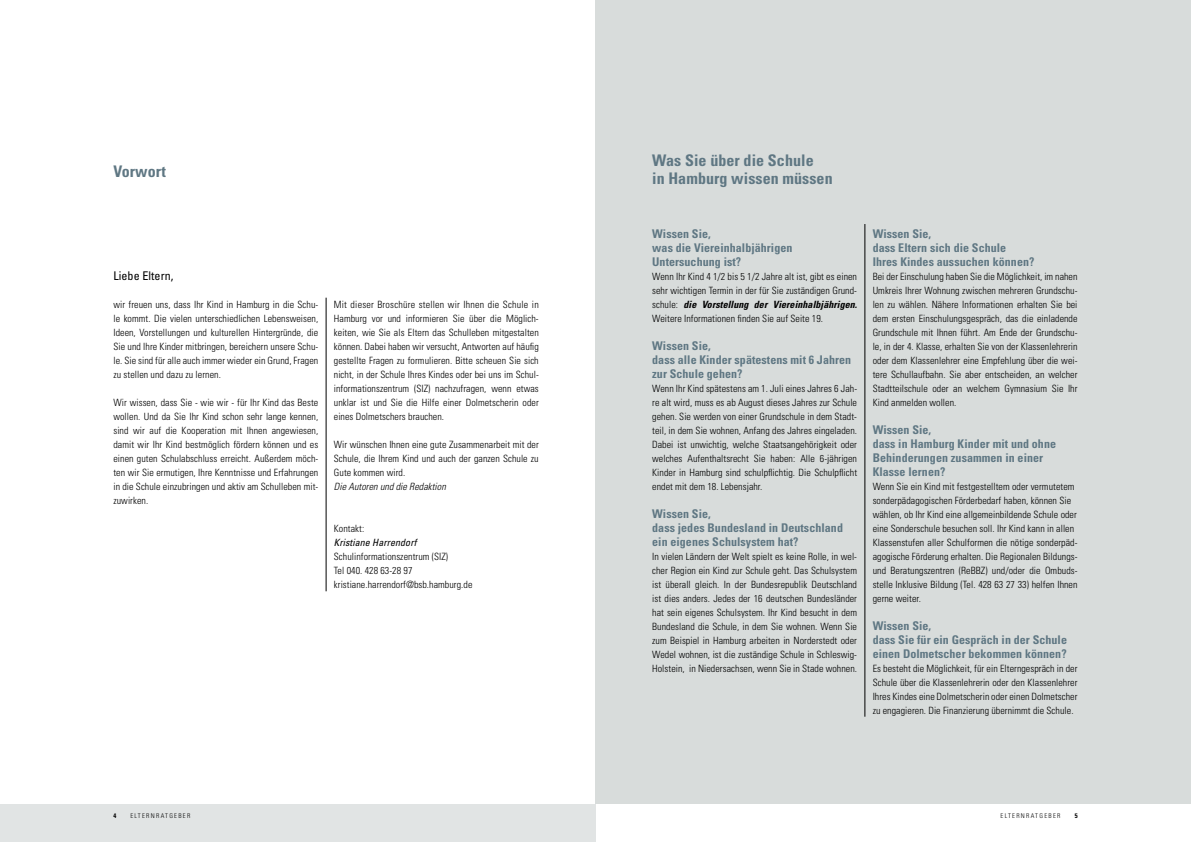
<style>
.page{position:relative;width:1191px;height:842px;background:#fff}
.page>*{position:absolute;margin:0;border:0;box-sizing:border-box;transform-origin:0 0}
.t1{font:700 condensed 16px/18px "Univers LT Std";letter-spacing:.005em;color:#5f7783}
.t2{font:700 condensed 12px/14px "Univers LT Std";letter-spacing:.005em;color:#5f7783}
.t3{font:condensed 12px "Univers LT Std";letter-spacing:.005em;color:#000}
.t4{font:300 condensed 10px/14px "Univers LT Std";letter-spacing:.005em;color:#000;text-align:justify}
.t5{font:italic 300 condensed 10px "Univers LT Std";letter-spacing:.005em;color:#000}
.t6{font:italic condensed 10px "Univers LT Std";letter-spacing:.005em;color:#000}
.t7{font:300 condensed 6.5px "Univers LT Std";letter-spacing:.2em;color:#000}
.t8{font:700 condensed 6.5px "Univers LT Std";color:#000}
.s1{font-weight:700;font-style:italic}
</style>
<div class="page">
<div style="left:0;top:804px;width:595px;height:38px;background:#e1e4e4"></div>
<div style="left:595px;top:0;width:596px;height:804px;background:#d8dcdb"></div>
<hr style="left:326px;top:298px;width:1px;height:293px;background:#000">
<hr style="left:864px;top:224px;width:1px;height:493px;background:#000">
<h1 class="t1" style="left:113px;top:163px;width:54px">Vorwort</h1>
<p class="t3" style="left:113px;top:268px;width:62px">Liebe Eltern,</p>
<p class="t4" style="left:113px;top:297px;width:206px">wir freuen uns, dass Ihr Kind in Hamburg in die Schu&shy;le kommt. Die vielen unterschiedlichen Lebensweisen, Ideen, Vorstellungen und kulturellen Hintergründe, die Sie und Ihre Kinder mitbringen, bereichern unsere Schu&shy;le. Sie sind für alle auch immer wieder ein Grund, Fragen zu stellen und dazu zu lernen.</p>
<p class="t4" style="left:113px;top:395px;width:206px">Wir wissen, dass Sie - wie wir - für Ihr Kind das Beste wollen. Und da Sie Ihr Kind schon sehr lange kennen, sind wir auf die Kooperation mit Ihnen angewiesen, damit wir Ihr Kind bestmöglich fördern können und es einen guten Schulabschluss erreicht. Außerdem möch&shy;ten wir Sie ermutigen, Ihre Kenntnisse und Erfahrungen in die Schule einzubringen und aktiv am Schulleben mit&shy;zuwirken.</p>
<p class="t4" style="left:334px;top:297px;width:206px">Mit dieser Broschüre stellen wir Ihnen die Schule in Hamburg vor und informieren Sie über die Möglich&shy;keiten, wie Sie als Eltern das Schulleben mitgestalten können. Dabei haben wir versucht, Antworten auf häufig gestellte Fragen zu formulieren. Bitte scheuen Sie sich nicht, in der Schule Ihres Kindes oder bei uns im Schul&shy;informationszentrum (SIZ) nachzufragen, wenn etwas unklar ist und Sie die Hilfe einer Dolmetscherin oder eines Dolmetschers brauchen.</p>
<p class="t4" style="left:334px;top:437px;width:206px">Wir wünschen Ihnen eine gute Zusammenarbeit mit der Schule, die Ihrem Kind und auch der ganzen Schule zu Gute kommen wird.</p>
<p class="t5" style="left:334px;top:480px;width:113px">Die Autoren und die Redaktion</p>
<p class="t4" style="left:334px;top:521px;width:32px">Kontakt:</p>
<p class="t6" style="left:334px;top:536px;width:84px">Kristiane Harrendorf</p>
<p class="t4" style="left:334px;top:549px;width:140px;text-align:left">Schulinformationszentrum (SIZ)<br>Tel 040. 428 63-28 97 kristiane.harrendorf@bsb.hamburg.de</p>
<h1 class="t1" style="left:652px;top:151px;width:182px">Was Sie über die Schule<br>in Hamburg wissen müssen</h1>
<p class="t2" style="left:652px;top:227px;width:142px">Wissen Sie,<br>was die Viereinhalbjährigen<br>Untersuchung ist?</p>
<p class="t4" style="left:652px;top:269px;width:206px">Wenn Ihr Kind 4 1/2 bis 5 1/2 Jahre alt ist, gibt es einen sehr wichtigen Termin in der für Sie zuständigen Grund&shy;schule: <span class="s1">die Vorstellung der Viereinhalbjährigen.<br></span>Weitere Informationen finden Sie auf Seite 19.</p>
<p class="t2" style="left:652px;top:339px;width:200px">Wissen Sie,<br>dass alle Kinder spätestens mit 6 Jahren zur Schule gehen?</p>
<p class="t4" style="left:652px;top:381px;width:206px">Wenn Ihr Kind spätestens am 1. Juli eines Jahres 6 Jah&shy;re alt wird, muss es ab August dieses Jahres zur Schule gehen. Sie werden von einer Grundschule in dem Stadt&shy;teil, in dem Sie wohnen, Anfang des Jahres eingeladen.<br>Dabei ist unwichtig, welche Staatsangehörigkeit oder welches Aufenthaltsrecht Sie haben: Alle 6-jährigen Kinder in Hamburg sind schulpflichtig. Die Schulpflicht endet mit dem 18. Lebensjahr.</p>
<p class="t2" style="left:652px;top:507px;width:192px">Wissen Sie,<br>dass jedes Bundesland in Deutschland ein eigenes Schulsystem hat?</p>
<p class="t4" style="left:652px;top:549px;width:206px">In vielen Ländern der Welt spielt es keine Rolle, in wel&shy;cher Region ein Kind zur Schule geht. Das Schulsystem ist überall gleich. In der Bundesrepublik Deutschland ist dies anders. Jedes der 16 deutschen Bundesländer hat sein eigenes Schulsystem. Ihr Kind besucht in dem Bundesland die Schule, in dem Sie wohnen. Wenn Sie zum Beispiel in Hamburg arbeiten in Norderstedt oder Wedel wohnen, ist die zuständige Schule in Schleswig-Holstein, in Niedersachsen, wenn Sie in Stade wohnen.</p>
<p class="t2" style="left:872px;top:227px;width:163px">Wissen Sie,<br>dass Eltern sich die Schule<br>Ihres Kindes aussuchen können?</p>
<p class="t4" style="left:872px;top:269px;width:206px">Bei der Einschulung haben Sie die Möglichkeit, im nahen Umkreis Ihrer Wohnung zwischen mehreren Grundschu&shy;len zu wählen. Nähere Informationen erhalten Sie bei dem ersten Einschulungsgespräch, das die einladende Grundschule mit Ihnen führt. Am Ende der Grundschu&shy;le, in der 4. Klasse, erhalten Sie von der Klassenlehrerin oder dem Klassenlehrer eine Empfehlung über die wei&shy;tere Schullaufbahn. Sie aber entscheiden, an welcher Stadtteilschule oder an welchem Gymnasium Sie Ihr Kind anmelden wollen.</p>
<p class="t2" style="left:872px;top:423px;width:185px">Wissen Sie,<br>dass in Hamburg Kinder mit und ohne<br>Behinderungen zusammen in einer<br>Klasse lernen?</p>
<p class="t4" style="left:872px;top:479px;width:206px;text-align:left">Wenn Sie ein Kind mit festgestelltem oder vermutetem sonderpädagogischen Förderbedarf haben, können Sie wählen, ob Ihr Kind eine allgemeinbildende Schule oder eine Sonderschule besuchen soll. Ihr Kind kann in allen Klassenstufen aller Schulformen die nötige sonderpäd&shy;agogische Förderung erhalten. Die Regionalen Bildungs&shy;und Beratungszentren (ReBBZ) und/oder die Ombuds&shy;stelle Inklusive Bildung (Tel. 428 63 27 33) helfen Ihnen gerne weiter.</p>
<p class="t2" style="left:872px;top:619px;width:196px">Wissen Sie,<br>dass Sie für ein Gespräch in der Schule einen Dolmetscher bekommen können?</p>
<p class="t4" style="left:872px;top:661px;width:206px">Es besteht die Möglichkeit, für ein Elterngespräch in der Schule über die Klassenlehrerin oder den Klassenlehrer Ihres Kindes eine Dolmetscherin oder einen Dolmetscher zu engagieren. Die Finanzierung übernimmt die Schule.</p>
<p class="t8" style="left:113px;top:812px;width:4px">4</p>
<p class="t7" style="left:130px;top:812px;width:61px">ELTERNRATGEBER</p>
<p class="t7" style="left:1000px;top:812px;width:61px">ELTERNRATGEBER</p>
<p class="t8" style="left:1074px;top:812px;width:4px">5</p>
</div>
